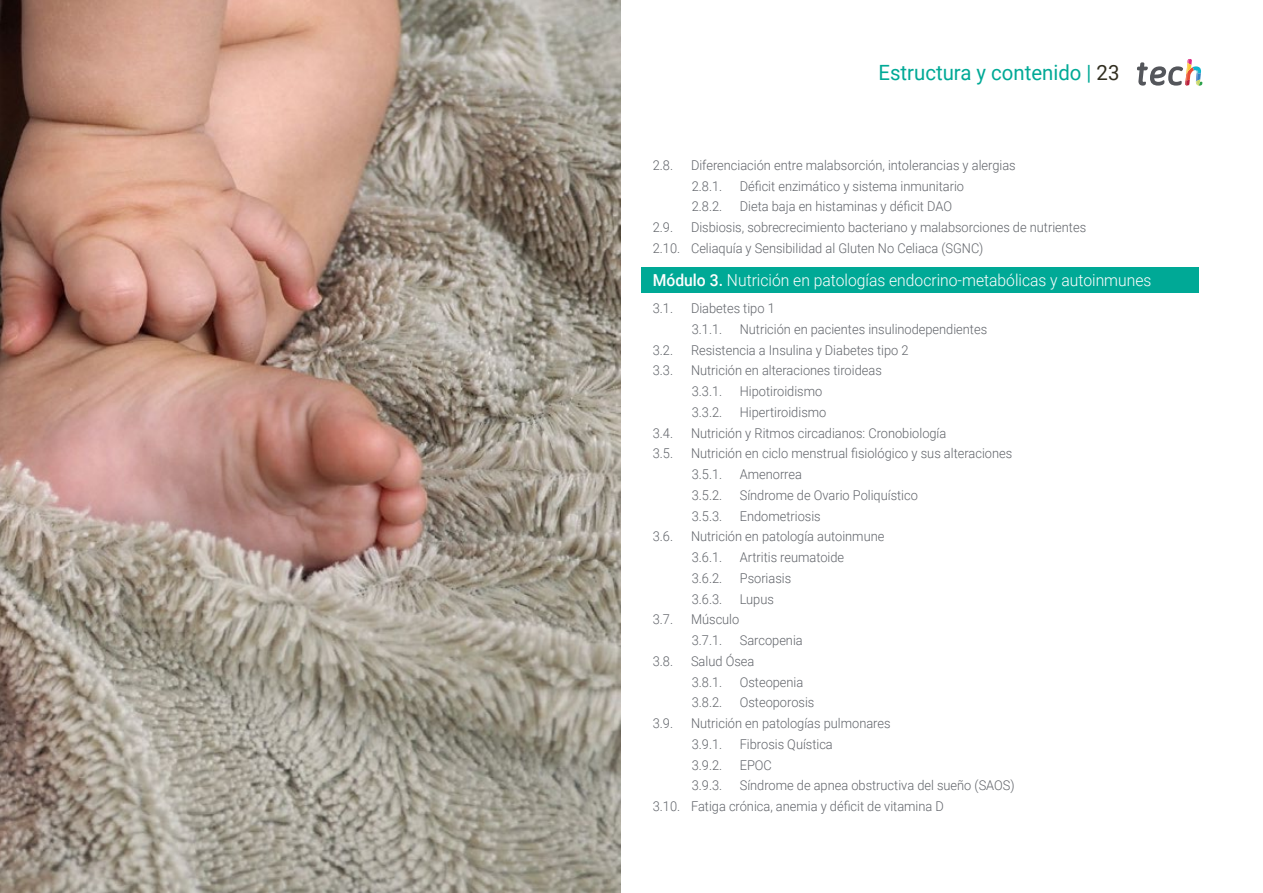
<style>
.page{position:relative;width:1263px;height:893px;background:#fff}
.page>*{position:absolute;margin:0;border:0;box-sizing:border-box;transform-origin:0 0}
.t1{font:21px "Roboto";color:#00a996}
.t2{font:300 16.5px "Roboto";color:#fff;scale:.95 1}
.t3{font:300 13.5px/20.7px "Roboto";color:#61646a;scale:.95 1}
.s1{color:#312e20}
.s2{font-weight:500}
</style>
<div class="page">
<div style="left:642px;top:267px;width:557px;height:25px;background:#00a996"></div>
<svg style="left:1137px;top:59px;width:65px;height:27px"></svg>
<img style="left:0;top:0;width:621px;height:893px">
<h1 class="t1" style="left:878px;top:57px;width:242px">Estructura y contenido | <span class="s1">23</span></h1>
<p class="t3" style="left:653px;top:154px;width:23px">2.8.</p>
<p class="t3" style="left:691px;top:154px;width:343px">Diferenciación entre malabsorción, intolerancias y alergias<br>2.8.1.</p>
<p class="t3" style="left:740px;top:175px;width:238px">Déficit enzimático y sistema inmunitario</p>
<p class="t3" style="left:692px;top:196px;width:34px">2.8.2.</p>
<p class="t3" style="left:740px;top:196px;width:225px">Dieta baja en histaminas y déficit DAO</p>
<p class="t3" style="left:653px;top:216px;width:458px;text-indent:38px">Disbiosis, sobrecrecimiento bacteriano y malabsorciones de nutrientes<br>2.10. Celiaquía y Sensibilidad al Gluten No Celiaca (SGNC)</p>
<p class="t2" style="left:653px;top:268px;width:526px"><span class="s2">Módulo 3.</span> Nutrición en patologías endocrino-metabólicas y autoinmunes</p>
<p class="t3" style="left:653px;top:297px;width:23px">3.1.</p>
<p class="t3" style="left:691px;top:297px;width:90px">Diabetes tipo 1<br>3.1.1.</p>
<p class="t3" style="left:653px;top:216px;width:23px">2.9.</p>
<p class="t3" style="left:740px;top:318px;width:262px">Nutrición en pacientes insulinodependientes</p>
<p class="t3" style="left:653px;top:339px;width:23px">3.2.</p>
<p class="t3" style="left:691px;top:339px;width:231px">Resistencia a Insulina y Diabetes tipo 2</p>
<p class="t3" style="left:653px;top:360px;width:23px">3.3.</p>
<p class="t3" style="left:691px;top:360px;width:202px">Nutrición en alteraciones tiroideas<br>3.3.1.</p>
<p class="t3" style="left:740px;top:380px;width:88px">Hipotiroidismo</p>
<p class="t3" style="left:692px;top:401px;width:34px">3.3.2.</p>
<p class="t3" style="left:740px;top:401px;width:93px">Hipertiroidismo</p>
<p class="t3" style="left:653px;top:422px;width:23px">3.4.</p>
<p class="t3" style="left:691px;top:422px;width:270px">Nutrición y Ritmos circadianos: Cronobiología</p>
<p class="t3" style="left:653px;top:443px;width:23px">3.5.</p>
<p class="t3" style="left:691px;top:443px;width:340px">Nutrición en ciclo menstrual fisiológico y sus alteraciones<br>3.5.1.</p>
<p class="t3" style="left:740px;top:463px;width:67px">Amenorrea</p>
<p class="t3" style="left:692px;top:484px;width:34px">3.5.2.</p>
<p class="t3" style="left:740px;top:484px;width:189px">Síndrome de Ovario Poliquístico</p>
<p class="t3" style="left:692px;top:505px;width:34px">3.5.3.</p>
<p class="t3" style="left:740px;top:505px;width:87px">Endometriosis</p>
<p class="t3" style="left:653px;top:526px;width:23px">3.6.</p>
<p class="t3" style="left:691px;top:526px;width:205px">Nutrición en patología autoinmune<br>3.6.1.</p>
<p class="t3" style="left:740px;top:546px;width:111px">Artritis reumatoide</p>
<p class="t3" style="left:692px;top:567px;width:34px">3.6.2.</p>
<p class="t3" style="left:740px;top:567px;width:56px">Psoriasis</p>
<p class="t3" style="left:692px;top:588px;width:34px">3.6.3.</p>
<p class="t3" style="left:740px;top:588px;width:37px">Lupus</p>
<p class="t3" style="left:653px;top:609px;width:23px">3.7.</p>
<p class="t3" style="left:691px;top:609px;width:52px">Músculo<br>3.7.1.</p>
<p class="t3" style="left:740px;top:629px;width:68px">Sarcopenia</p>
<p class="t3" style="left:653px;top:650px;width:23px">3.8.</p>
<p class="t3" style="left:691px;top:650px;width:68px">Salud Ósea<br>3.8.1.</p>
<p class="t3" style="left:740px;top:671px;width:68px">Osteopenia</p>
<p class="t3" style="left:692px;top:692px;width:34px">3.8.2.</p>
<p class="t3" style="left:740px;top:692px;width:80px">Osteoporosis</p>
<p class="t3" style="left:653px;top:712px;width:23px">3.9.</p>
<p class="t3" style="left:691px;top:712px;width:212px">Nutrición en patologías pulmonares<br>3.9.1.</p>
<p class="t3" style="left:740px;top:733px;width:99px">Fibrosis Quística</p>
<p class="t3" style="left:692px;top:754px;width:34px">3.9.2.</p>
<p class="t3" style="left:740px;top:754px;width:35px">EPOC</p>
<p class="t3" style="left:692px;top:775px;width:34px">3.9.3.</p>
<p class="t3" style="left:653px;top:775px;width:382px;text-indent:87px">Síndrome de apnea obstructiva del sueño (SAOS)<br>3.10. Fatiga crónica, anemia y déficit de vitamina D</p>
</div>
